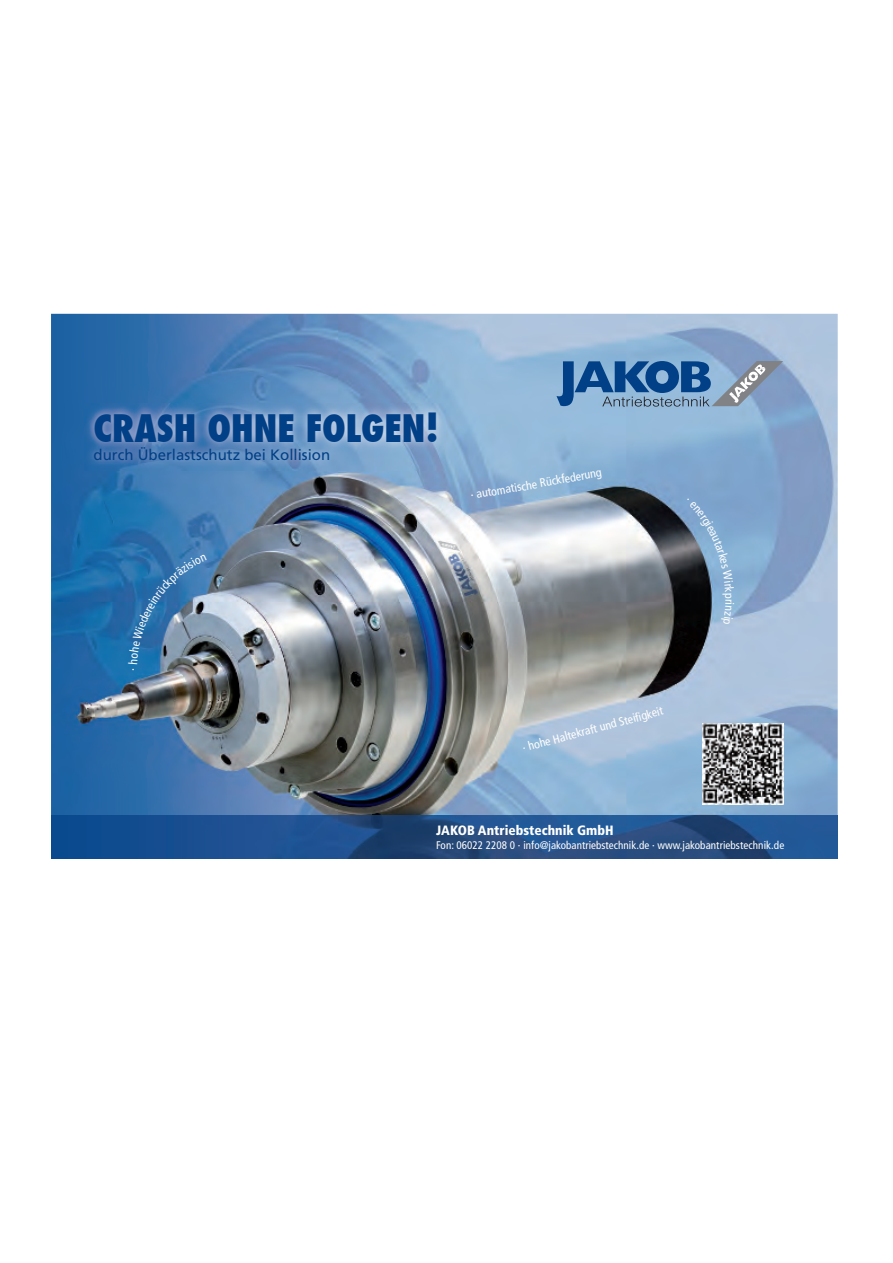
<style>
.page{position:relative;width:893px;height:1263px;background:#fff}
.page>*{position:absolute;margin:0;border:0;box-sizing:border-box;transform-origin:0 0}
.t1{font:800 condensed 37.05px "Futura";color:#014086}
.t2{font:15px "Frutiger";color:#014086}
.t3{font:900 condensed 13.5px "Frutiger";color:#fff}
.t4{font:condensed 12px "Frutiger";color:#fff}
.t5{font:condensed 10.95px "Frutiger";letter-spacing:.005em;color:#fff}
</style>
<div class="page">
<img style="left:51px;top:314px;width:787px;height:501px">
<svg style="left:556px;top:361px;width:227px;height:46px;background:#6189b1"></svg>
<img style="left:85px;top:403px;width:361px;height:67px">
<img style="left:51px;top:815px;width:787px;height:43px">
<img style="left:703px;top:724px;width:80px;height:80px">
<svg style="left:687px;top:498px;width:47px;height:127px;background:#65809b"></svg>
<svg style="left:128px;top:555px;width:79px;height:109px;background:#4378a6"></svg>
<p class="t1" style="left:94px;top:403px;width:347px">CRASH OHNE FOLGEN!</p>
<p class="t2" style="left:94px;top:446px;width:238px">durch Überlastschutz bei Kollision</p>
<p class="t4" style="left:470px;top:488px;width:134px;rotate:-10deg">· automatische Rückfederung</p>
<p class="t4" style="left:126px;top:671px;width:4px;rotate:-90deg">·</p>
<p class="t4" style="left:521px;top:741px;width:146px;rotate:-15deg">· hohe Haltekraft und Steifi gkeit</p>
<p class="t3" style="left:436px;top:822px;width:179px">JAKOB Antriebstechnik GmbH</p>
<p class="t5" style="left:436px;top:838px;width:350px">Fon: 06022 2208 0 · info@jakobantriebstechnik.de · www.jakobantriebstechnik.de</p>
</div>
